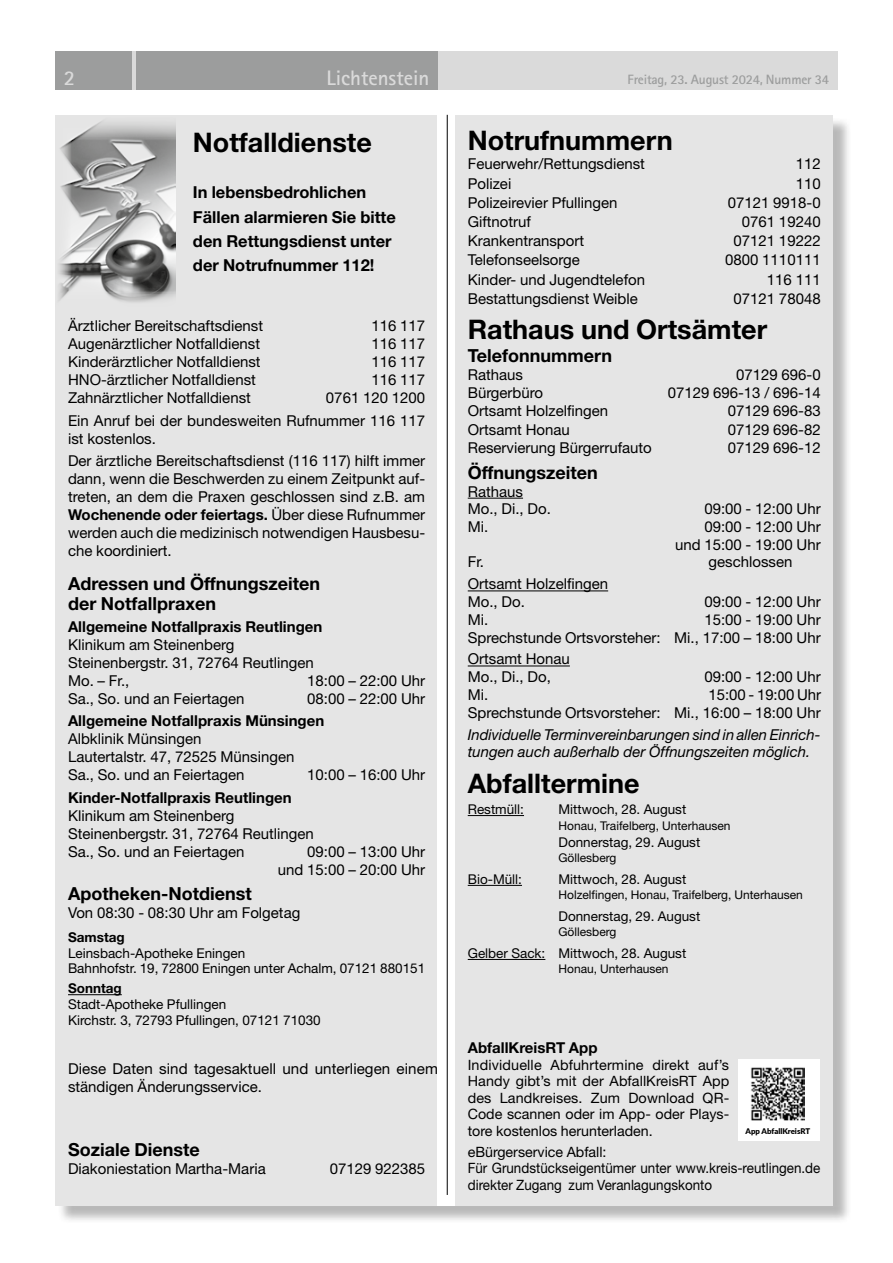
<style>
.page{position:relative;width:893px;height:1263px;background:#fff}
.page>*{position:absolute;margin:0;border:0;box-sizing:border-box;transform-origin:0 0}
.t1{font:700 27px "Helvetica Neue LT Std";color:#000}
.t2{font:700 21px "Rotis Sans Serif Std";color:#dadada}
.t3{font:700 18px/19.5px "Helvetica Neue LT Std";color:#000}
.t4{font:700 16.5px/24px "Helvetica Neue LT Std";color:#000}
.t5{font:15px/18px "Helvetica Neue LT Std";color:#000}
.t6{font:700 15px "Helvetica Neue LT Std";color:#000}
.t7{font:italic 15px/17.7px "Helvetica Neue LT Std";letter-spacing:-.005em;color:#000}
.t8{font:14.25px/16.5px "Helvetica Neue LT Std";color:#000;text-align:justify}
.t9{font:13.5px/15.8px "Helvetica Neue LT Std";color:#000}
.t10{font:700 13.5px "Rotis Sans Serif Std";letter-spacing:-.015em;color:#9c9d9d}
.t11{font:700 13.5px "Helvetica Neue LT Std";color:#000}
.t12{font:12px "Helvetica Neue LT Std";color:#000}
.t13{font:900 7.8px "Lato";color:#000}
.s1{font-weight:700}
</style>
<div class="page">
<div style="left:55px;top:51px;width:783px;height:38px;background:#dadada"></div>
<div style="left:55px;top:51px;width:77px;height:38px;background:#9c9d9d"></div>
<div style="left:136px;top:51px;width:302px;height:38px;background:#9c9d9d"></div>
<div style="left:58px;top:117px;width:794px;height:1107px;background:#000;opacity:.28"></div>
<div style="left:55px;top:115px;width:778px;height:1090px;background:#e5e5e5"></div>
<hr style="left:68px;top:994px;width:54px;height:1px;background:#000">
<img style="left:58px;top:121px;width:118px;height:181px">
<div style="left:438px;top:115px;width:17px;height:1090px;background:#fff"></div>
<hr style="left:447px;top:115px;width:1px;height:1080px;background:#000">
<hr style="left:468px;top:498px;width:55px;height:1px;background:#000">
<hr style="left:468px;top:590px;width:140px;height:1px;background:#000">
<hr style="left:468px;top:666px;width:102px;height:1px;background:#000">
<hr style="left:468px;top:815px;width:56px;height:1px;background:#000">
<hr style="left:468px;top:885px;width:54px;height:1px;background:#000">
<hr style="left:468px;top:959px;width:77px;height:1px;background:#000">
<div style="left:738px;top:1059px;width:82px;height:82px;background:#fff"></div>
<img style="left:751px;top:1067px;width:54px;height:53px">
<h2 class="t2" style="left:64px;top:65px;width:13px">2</h2>
<h2 class="t2" style="left:326px;top:65px;width:105px">Lichtenstein</h2>
<p class="t10" style="left:628px;top:71px;width:203px">Freitag, 23. August 2024, Nummer 34</p>
<h1 class="t1" style="left:193px;top:126px;width:180px">Notfalldienste</h1>
<p class="t4" style="left:193px;top:180px;width:204px">In lebensbedrohlichen<br>Fällen alarmieren Sie bitte den Rettungsdienst unter der Notrufnummer 112!</p>
<p class="t5" style="left:68px;top:317px;width:197px">Ärztlicher Bereitschaftsdienst</p>
<p class="t5" style="left:371px;top:317px;width:55px">116 117</p>
<p class="t5" style="left:68px;top:335px;width:194px">Augenärztlicher Notfalldienst</p>
<p class="t5" style="left:371px;top:335px;width:55px">116 117</p>
<p class="t5" style="left:68px;top:353px;width:194px">Kinderärztlicher Notfalldienst</p>
<p class="t5" style="left:371px;top:353px;width:55px">116 117</p>
<p class="t5" style="left:68px;top:371px;width:189px">HNO-ärztlicher Notfalldienst</p>
<p class="t5" style="left:371px;top:371px;width:55px">116 117</p>
<p class="t5" style="left:68px;top:389px;width:184px">Zahnärztlicher Notfalldienst</p>
<p class="t5" style="left:68px;top:387px;width:359px;line-height:22.2px;text-align:right">0761 120 1200<br>Ein Anruf bei der bundesweiten Rufnummer 116 117</p>
<p class="t5" style="left:68px;top:427px;width:359px;line-height:22.2px">ist kostenlos.<br>Der ärztliche Bereitschaftsdienst (116 117) hilft immer</p>
<p class="t5" style="left:68px;top:469px;width:359px;text-align:justify">dann, wenn die Beschwerden zu einem Zeitpunkt auf&shy;treten, an dem die Praxen geschlossen sind z.B. am <span class="s1">Wochenende oder feiertags.</span> Über diese Rufnummer werden auch die medizinisch notwendigen Hausbesu&shy;che koordiniert.</p>
<p class="t3" style="left:68px;top:574px;width:254px">Adressen und Öffnungszeiten der Notfallpraxen</p>
<p class="t6" style="left:68px;top:617px;width:256px">Allgemeine Notfallpraxis Reutlingen</p>
<p class="t5" style="left:68px;top:635px;width:247px">Klinikum am Steinenberg<br>Steinenbergstr. 31, 72764 Reutlingen<br>Mo. – Fr.,</p>
<p class="t5" style="left:307px;top:671px;width:119px">18:00 – 22:00 Uhr</p>
<p class="t5" style="left:68px;top:689px;width:178px">Sa., So. und an Feiertagen</p>
<p class="t5" style="left:307px;top:689px;width:119px">08:00 – 22:00 Uhr</p>
<p class="t6" style="left:68px;top:712px;width:258px">Allgemeine Notfallpraxis Münsingen</p>
<p class="t5" style="left:68px;top:730px;width:228px">Albklinik Münsingen<br>Lautertalstr. 47, 72525 Münsingen<br>Sa., So. und an Feiertagen</p>
<p class="t5" style="left:307px;top:766px;width:119px">10:00 – 16:00 Uhr</p>
<p class="t6" style="left:68px;top:788px;width:225px">Kinder-Notfallpraxis Reutlingen</p>
<p class="t5" style="left:68px;top:806px;width:247px">Klinikum am Steinenberg<br>Steinenbergstr. 31, 72764 Reutlingen<br>Sa., So. und an Feiertagen</p>
<p class="t5" style="left:278px;top:842px;width:149px;text-align:right">09:00 – 13:00 Uhr<br>und 15:00 – 20:00 Uhr</p>
<p class="t3" style="left:68px;top:883px;width:185px">Apotheken-Notdienst</p>
<p class="t5" style="left:68px;top:903px;width:234px">Von 08:30 - 08:30 Uhr am Folgetag</p>
<p class="t11" style="left:68px;top:929px;width:58px">Samstag</p>
<p class="t9" style="left:68px;top:945px;width:359px">Leinsbach-Apotheke Eningen<br>Bahnhofstr. 19, 72800 Eningen unter Achalm, 07121 880151</p>
<p class="t11" style="left:68px;top:980px;width:55px">Sonntag</p>
<p class="t9" style="left:68px;top:996px;width:254px">Stadt-Apotheke Pfullingen<br>Kirchstr. 3, 72793 Pfullingen, 07121 71030</p>
<p class="t5" style="left:68px;top:1059px;width:371px">Diese Daten sind tagesaktuell und unterliegen einem ständigen Änderungsservice.</p>
<p class="t3" style="left:68px;top:1139px;width:133px">Soziale Dienste</p>
<p class="t5" style="left:68px;top:1159px;width:199px">Diakoniestation Martha-Maria</p>
<p class="t5" style="left:330px;top:1159px;width:97px">07129 922385</p>
<h1 class="t1" style="left:468px;top:124px;width:206px">Notrufnummern</h1>
<p class="t5" style="left:468px;top:155px;width:179px">Feuerwehr/Rettungsdienst</p>
<p class="t5" style="left:796px;top:155px;width:27px">112</p>
<p class="t5" style="left:468px;top:174px;width:45px">Polizei</p>
<p class="t5" style="left:796px;top:174px;width:27px">110</p>
<p class="t5" style="left:468px;top:193px;width:151px">Polizeirevier Pfullingen</p>
<p class="t5" style="left:728px;top:193px;width:94px">07121 9918-0</p>
<p class="t5" style="left:468px;top:213px;width:65px">Giftnotruf</p>
<p class="t5" style="left:742px;top:213px;width:80px">0761 19240</p>
<p class="t5" style="left:468px;top:232px;width:118px">Krankentransport</p>
<p class="t5" style="left:733px;top:232px;width:89px">07121 19222</p>
<p class="t5" style="left:468px;top:251px;width:114px">Telefonseelsorge</p>
<p class="t5" style="left:725px;top:251px;width:97px">0800 1110111</p>
<p class="t5" style="left:468px;top:270px;width:179px">Kinder- und Jugendtelefon</p>
<p class="t5" style="left:767px;top:270px;width:55px">116 111</p>
<p class="t5" style="left:468px;top:289px;width:172px">Bestattungsdienst Weible</p>
<p class="t5" style="left:733px;top:289px;width:89px">07121 78048</p>
<h1 class="t1" style="left:468px;top:313px;width:301px">Rathaus und Ortsämter</h1>
<p class="t3" style="left:468px;top:345px;width:146px">Telefonnummern</p>
<p class="t5" style="left:468px;top:366px;width:57px">Rathaus</p>
<p class="t5" style="left:736px;top:366px;width:86px">07129 696-0</p>
<p class="t5" style="left:468px;top:384px;width:77px">Bürgerbüro</p>
<p class="t5" style="left:668px;top:384px;width:155px">07129 696-13 / 696-14</p>
<p class="t5" style="left:468px;top:402px;width:142px">Ortsamt Holzelfingen</p>
<p class="t5" style="left:728px;top:402px;width:94px">07129 696-83</p>
<p class="t5" style="left:468px;top:420px;width:104px">Ortsamt Honau</p>
<p class="t5" style="left:728px;top:420px;width:94px">07129 696-82</p>
<p class="t5" style="left:468px;top:438px;width:186px">Reservierung Bürgerrufauto</p>
<p class="t5" style="left:728px;top:438px;width:94px">07129 696-12</p>
<p class="t3" style="left:468px;top:462px;width:132px">Öffnungszeiten</p>
<p class="t5" style="left:468px;top:482px;width:85px">Rathaus<br>Mo., Di., Do.</p>
<p class="t5" style="left:704px;top:500px;width:118px">09:00 - 12:00 Uhr</p>
<p class="t5" style="left:468px;top:517px;width:22px">Mi.</p>
<p class="t5" style="left:675px;top:518px;width:147px;text-align:right">09:00 - 12:00 Uhr<br>und 15:00 - 19:00 Uhr</p>
<p class="t5" style="left:468px;top:553px;width:18px">Fr.</p>
<p class="t5" style="left:708px;top:553px;width:85px">geschlossen</p>
<p class="t5" style="left:468px;top:575px;width:142px">Ortsamt Holzelfingen<br>Mo., Do.</p>
<p class="t5" style="left:704px;top:593px;width:118px">09:00 - 12:00 Uhr</p>
<p class="t5" style="left:468px;top:610px;width:354px;text-align:right">15:00 - 19:00 Uhr<br>Sprechstunde Ortsvorsteher: Mi., 17:00 – 18:00 Uhr</p>
<p class="t5" style="left:468px;top:650px;width:104px">Ortsamt Honau<br>Mo., Di., Do,</p>
<p class="t5" style="left:468px;top:610px;width:22px">Mi.</p>
<p class="t5" style="left:704px;top:668px;width:118px">09:00 - 12:00 Uhr</p>
<p class="t5" style="left:468px;top:685px;width:355px;text-align:right">15:00 - 19:00 Uhr<br>Sprechstunde Ortsvorsteher: Mi., 16:00 – 18:00 Uhr</p>
<p class="t7" style="left:468px;top:725px;width:354px">Individuelle Terminvereinbarungen sind in allen Einrich&shy;tungen auch außerhalb der Öffnungszeiten möglich.</p>
<h1 class="t1" style="left:468px;top:766px;width:173px">Abfalltermine</h1>
<p class="t9" style="left:468px;top:801px;width:58px">Restmüll:</p>
<p class="t9" style="left:558px;top:801px;width:129px">Mittwoch, 28. August</p>
<p class="t12" style="left:558px;top:818px;width:174px">Honau, Traifelberg, Unterhausen</p>
<p class="t9" style="left:558px;top:834px;width:143px">Donnerstag, 29. August</p>
<p class="t12" style="left:558px;top:851px;width:59px">Göllesberg</p>
<p class="t9" style="left:468px;top:871px;width:56px">Bio-Müll:</p>
<p class="t9" style="left:558px;top:871px;width:129px">Mittwoch, 28. August</p>
<p class="t12" style="left:558px;top:888px;width:246px">Holzelfingen, Honau, Traifelberg, Unterhausen</p>
<p class="t9" style="left:558px;top:908px;width:143px">Donnerstag, 29. August</p>
<p class="t12" style="left:558px;top:925px;width:59px">Göllesberg</p>
<p class="t9" style="left:468px;top:945px;width:220px">Gelber Sack: Mittwoch, 28. August</p>
<p class="t12" style="left:558px;top:962px;width:112px">Honau, Unterhausen</p>
<p class="t5" style="left:468px;top:685px;width:22px">Mi.</p>
<p class="t6" style="left:468px;top:1039px;width:131px">AbfallKreisRT App</p>
<p class="t8" style="left:468px;top:1056px;width:263px">Individuelle Abfuhrtermine direkt auf’s Handy gibt’s mit der AbfallKreisRT App des Landkreises. Zum Download QR-Code scannen oder im App- oder Plays&shy;tore kostenlos herunterladen.</p>
<p class="t8" style="left:468px;top:1143px;width:354px;text-align:left">eBürgerservice Abfall:<br>Für Grundstückseigentümer unter www.kreis-reutlingen.de direkter Zugang zum Veranlagungskonto</p>
<p class="t13" style="left:745px;top:1125px;width:66px">App AbfallKreisRT</p>
</div>
